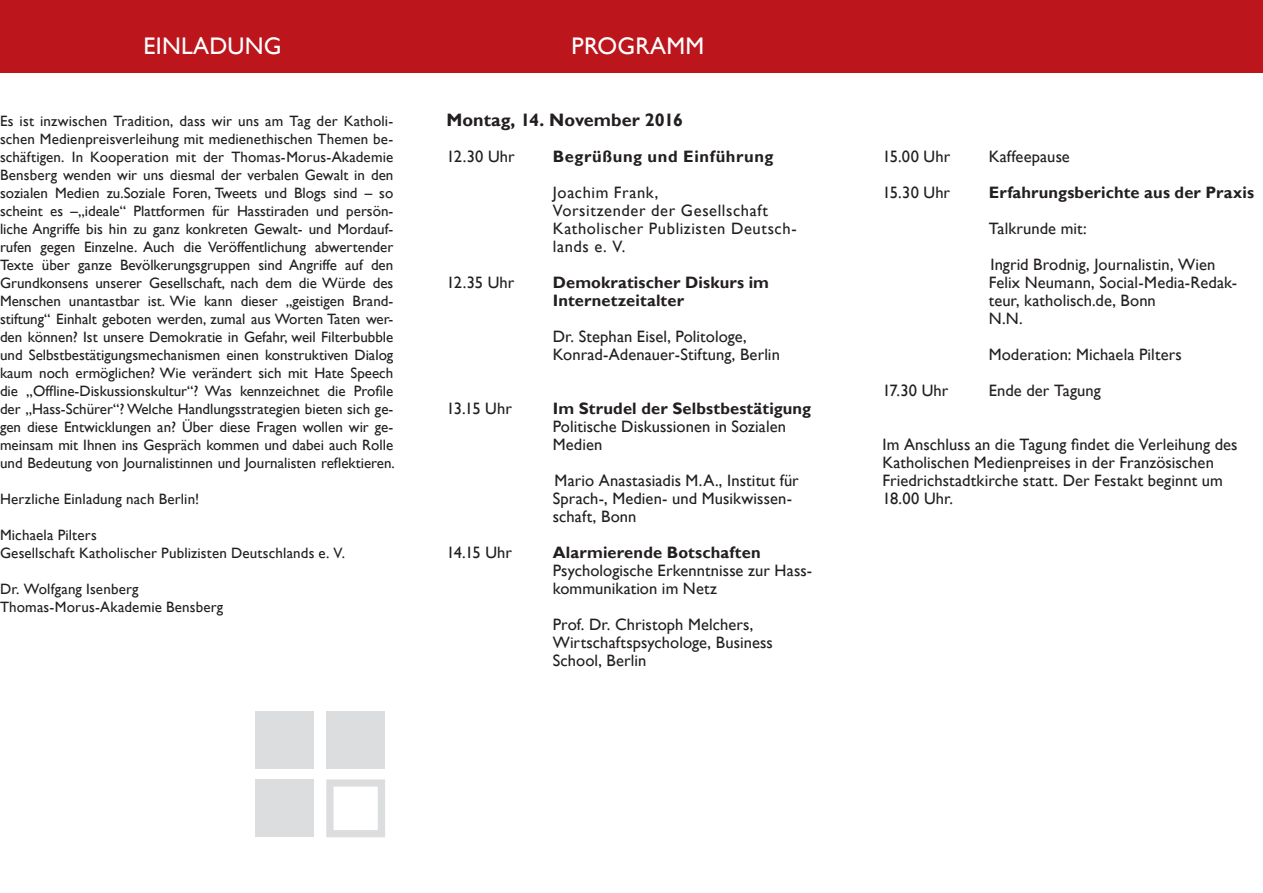
<style>
.page{position:relative;width:1263px;height:893px;background:#fff}
.page>*{position:absolute;margin:0;border:0;box-sizing:border-box;transform-origin:0 0}
.Headline2{font:24px "Gill Sans";letter-spacing:.01em;color:#fff}
.t1{font:700 18px "Gill Sans";color:#231f20}
.Programmeinzug{font:16.5px/18px "Gill Sans";letter-spacing:.005em;color:#231f20}
.Programmeinzug-2{font:700 16.5px/18px "Gill Sans";letter-spacing:.01em;color:#231f20}
.Programmeinzug-3{font:16.5px/18px "Gill Sans";letter-spacing:.035em;color:#231f20}
.Programmeinzug-4{font:700 16.5px "Gill Sans";letter-spacing:.035em;color:#231f20}
.t2{font:15px/18px "Gill Sans";letter-spacing:.01em;color:#231f20;text-align:justify}
.s1{font-weight:700}
</style>
<div class="page">
<div style="left:0;top:0;width:1263px;height:72px;background:#bc151c"></div>
<div style="left:255px;top:711px;width:59px;height:58px;background:#dcdddf"></div>
<div style="left:326px;top:711px;width:59px;height:58px;background:#dcdddf"></div>
<div style="left:255px;top:779px;width:59px;height:58px;background:#dcdddf"></div>
<svg style="left:326px;top:779px;width:59px;height:58px"></svg>
<p class="Headline2" style="left:144px;top:32px;width:139px">EINLADUNG</p>
<p class="t2" style="left:0;top:112px;width:396px">Es ist inzwischen Tradition, dass wir uns am Tag der Katholi&shy;schen Medienpreisverleihung mit medienethischen Themen be&shy;schäftigen. In Kooperation mit der Thomas-Morus-Akademie Bensberg wenden wir uns diesmal der verbalen Gewalt in den sozialen Medien zu.Soziale Foren, Tweets und Blogs sind – so scheint es –„ideale“ Plattformen für Hasstiraden und persön&shy;liche Angriffe bis hin zu ganz konkreten Gewalt- und Mordauf&shy;rufen gegen Einzelne. Auch die Veröffentlichung abwertender Texte über ganze Bevölkerungsgruppen sind Angriffe auf den Grundkonsens unserer Gesellschaft, nach dem die Würde des Menschen unantastbar ist. Wie kann dieser „geistigen Brand&shy;stiftung“ Einhalt geboten werden, zumal aus Worten Taten wer&shy;den können? Ist unsere Demokratie in Gefahr, weil Filterbubble und Selbstbestätigungsmechanismen einen konstruktiven Dialog kaum noch ermöglichen? Wie verändert sich mit Hate Speech die „Offline-Diskussionskultur“? Was kennzeichnet die Profile der „Hass-Schürer“? Welche Handlungsstrategien bieten sich ge&shy;gen diese Entwicklungen an? Über diese Fragen wollen wir ge&shy;meinsam mit Ihnen ins Gespräch kommen und dabei auch Rolle und Bedeutung von Journalistinnen und Journalisten reflektieren.</p>
<p class="t2" style="left:0;top:490px;width:201px">Herzliche Einladung nach Berlin!</p>
<p class="t2" style="left:0;top:526px;width:98px">Michaela Pilters</p>
<p class="t2" style="left:0;top:544px;width:346px">Gesellschaft Katholischer Publizisten Deutschlands e. V.</p>
<p class="t2" style="left:0;top:580px;width:140px">Dr. Wolfgang Isenberg</p>
<p class="t2" style="left:0;top:598px;width:225px">Thomas-Morus-Akademie Bensberg</p>
<p class="Headline2" style="left:572px;top:32px;width:134px">PROGRAMM</p>
<p class="t1" style="left:446px;top:109px;width:238px">Montag, 14. November 2016</p>
<p class="Programmeinzug" style="left:446px;top:148px;width:70px">12.30 Uhr</p>
<p class="Programmeinzug-4" style="left:553px;top:147px;width:222px">Begrüßung und Einführung</p>
<p class="Programmeinzug-3" style="left:553px;top:184px;width:245px">Joachim Frank,<br>Vorsitzender der Gesellschaft<br>Katholischer Publizisten Deutsch&shy;lands e. V.</p>
<p class="Programmeinzug" style="left:446px;top:274px;width:69px">12.35 Uhr</p>
<p class="Programmeinzug-2" style="left:553px;top:274px;width:218px">Demokratischer Diskurs im<br>Internetzeitalter</p>
<p class="Programmeinzug" style="left:553px;top:328px;width:229px">Dr. Stephan Eisel, Politologe,<br>Konrad-Adenauer-Stiftung, Berlin</p>
<p class="Programmeinzug" style="left:446px;top:400px;width:67px">13.15 Uhr</p>
<p class="Programmeinzug-2" style="left:553px;top:400px;width:260px">Im Strudel der Selbstbestätigung</p>
<p class="Programmeinzug" style="left:553px;top:418px;width:235px">Politische Diskussionen in Sozialen<br>Medien</p>
<p class="Programmeinzug" style="left:553px;top:472px;width:247px">Mario Anastasiadis M.A., Institut für<br>Sprach-, Medien- und Musikwissen&shy;schaft, Bonn</p>
<p class="Programmeinzug" style="left:446px;top:544px;width:67px">14.15 Uhr</p>
<p class="Programmeinzug" style="left:553px;top:544px;width:261px"><span class="s1">Alarmierende Botschaften<br></span>Psychologische Erkenntnisse zur Hass&shy;kommunikation im Netz</p>
<p class="Programmeinzug" style="left:553px;top:616px;width:202px">Prof. Dr. Christoph Melchers,</p>
<p class="Programmeinzug" style="left:553px;top:634px;width:222px">Wirtschaftspsychologe, Business<br>School, Berlin</p>
<p class="Programmeinzug" style="left:882px;top:148px;width:69px">15.00 Uhr</p>
<p class="Programmeinzug" style="left:989px;top:148px;width:83px">Kaffeepause</p>
<p class="Programmeinzug" style="left:882px;top:184px;width:69px">15.30 Uhr</p>
<p class="Programmeinzug-2" style="left:989px;top:184px;width:267px">Erfahrungsberichte aus der Praxis</p>
<p class="Programmeinzug" style="left:989px;top:220px;width:100px">Talkrunde mit:</p>
<p class="Programmeinzug" style="left:990px;top:256px;width:227px">Ingrid Brodnig, Journalistin, Wien</p>
<p class="Programmeinzug" style="left:989px;top:274px;width:250px">Felix Neumann, Social-Media-Redak&shy;teur, katholisch.de, Bonn<br>N.N.</p>
<p class="Programmeinzug" style="left:989px;top:346px;width:195px">Moderation: Michaela Pilters</p>
<p class="Programmeinzug" style="left:882px;top:382px;width:67px">17.30 Uhr</p>
<p class="Programmeinzug" style="left:989px;top:382px;width:114px">Ende der Tagung</p>
<p class="Programmeinzug" style="left:882px;top:436px;width:357px">Im Anschluss an die Tagung findet die Verleihung des Katholischen Medienpreises in der Französischen Friedrichstadtkirche statt. Der Festakt beginnt um 18.00 Uhr.</p>
</div>
